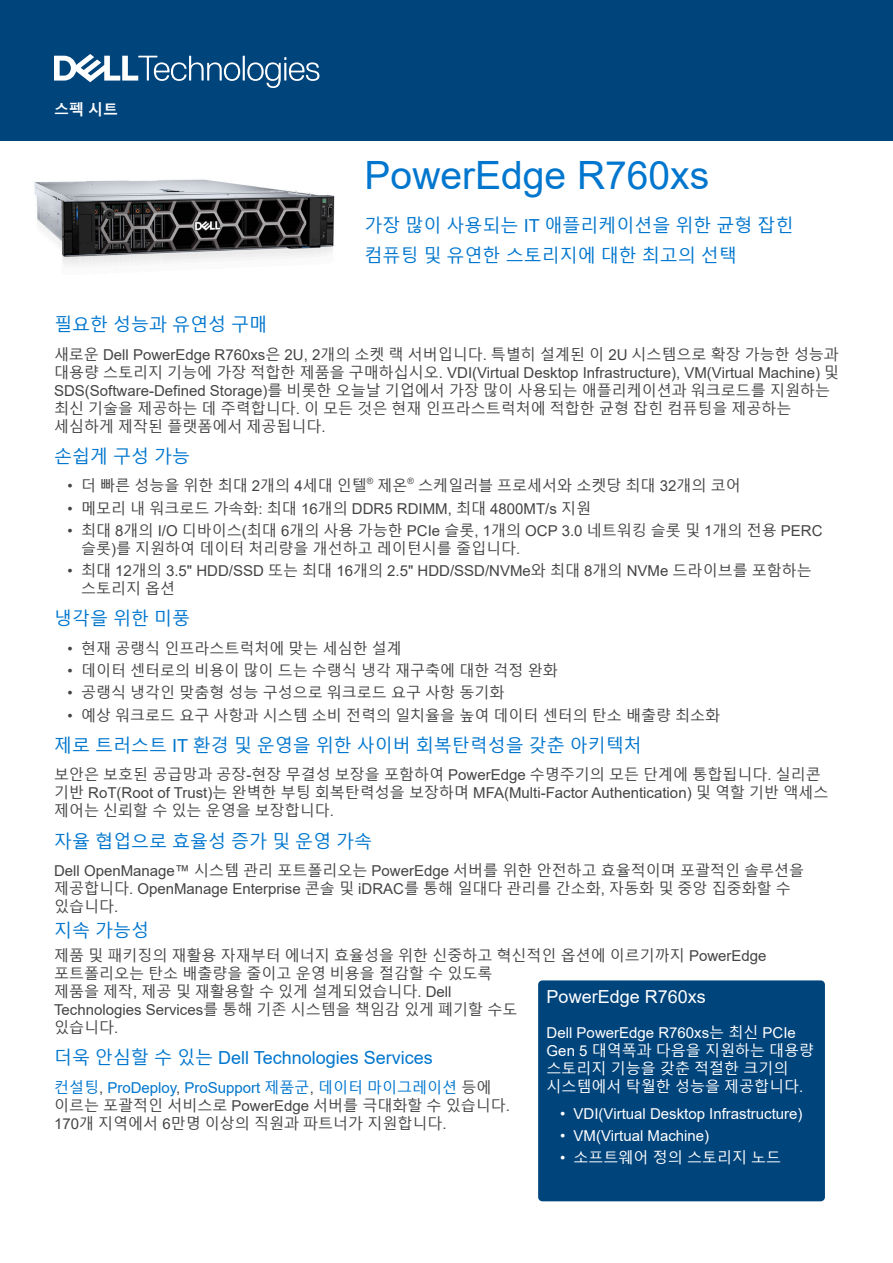
<style>
.page{position:relative;width:893px;height:1263px;background:#fff}
.page>*{position:absolute;margin:0;border:0;box-sizing:border-box;transform-origin:0 0}
.Document_Title{font:39px "Arial";color:#0076ce}
.Heading_2{font:18px "Malgun Gothic";color:#0076ce}
.Title_Tagline{font:18px/29.2px "Malgun Gothic";color:#0076ce}
.Heading_2-2{font:18px "Arial";color:#0076ce}
.Side_Box_Heading{font:18px "Arial";color:#fff}
.Body_Text{font:18px "Malgun Gothic";color:#0076ce}
.Body_Text-2{font:15px/18px "Malgun Gothic";color:#444}
.t1{font:15px/18px "Arial";color:#444}
.Side_Box_Heading-2{font:15px/18px "Malgun Gothic";color:#fff}
.t2{font:15px "Arial";color:#fff}
.Guide_text_Banner{font:700 15px "Malgun Gothic";color:#fff}
.t3{font:8.7px "Arial";color:#444}
.s1{font-family:"Arial"}
.s2{font-family:"Malgun Gothic"}
.s3{color:#0076ce}
.s4{font-family:"Arial";color:#0076ce}
</style>
<div class="page">
<div style="left:0;top:0;width:893px;height:141px;background:#00447c"></div>
<div style="left:538px;top:980px;width:287px;height:221px;background:#00447c;border-radius:4px"></div>
<img style="left:34px;top:179px;width:301px;height:86px">
<svg style="left:54px;top:54px;width:265px;height:34px"></svg>
<p class="Guide_text_Banner" style="left:54px;top:101px;width:66px">스펙 시트</p>
<p class="Document_Title" style="left:365px;top:148px;width:346px">PowerEdge R760xs</p>
<p class="Title_Tagline" style="left:365px;top:211px;width:430px">가장 많이 사용되는 <span class="s1">IT</span> 애플리케이션을 위한 균형 잡힌 컴퓨팅 및 유연한 스토리지에 대한 최고의 선택</p>
<p class="Heading_2" style="left:54px;top:315px;width:215px">필요한 성능과 유연성 구매</p>
<p class="Body_Text-2" style="left:54px;top:346px;width:786px">새로운 <span class="s1">Dell PowerEdge R760xs</span>은 <span class="s1">2U, 2</span>개의 소켓 랙 서버입니다<span class="s1">.</span> 특별히 설계된 이 <span class="s1">2U</span> 시스템으로 확장 가능한 성능과 대용량 스토리지 기능에 가장 적합한 제품을 구매하십시오<span class="s1">. VDI(Virtual Desktop Infrastructure), VM(Virtual Machine)</span> 및 <span class="s1">SDS(Software-Defined Storage)</span>를 비롯한 오늘날 기업에서 가장 많이 사용되는 애플리케이션과 워크로드를 지원하는 최신 기술을 제공하는 데 주력합니다<span class="s1">.</span> 이 모든 것은 현재 인프라스트럭처에 적합한 균형 잡힌 컴퓨팅을 제공하는 세심하게 제작된 플랫폼에서 제공됩니다<span class="s1">.</span></p>
<p class="Heading_2" style="left:54px;top:446px;width:138px">손쉽게 구성 가능</p>
<p class="Body_Text-2" style="left:68px;top:477px;width:301px"><span class="s1">•</span> 더 빠른 성능을 위한 최대 <span class="s1">2</span>개의 <span class="s1">4</span>세대 인텔</p>
<p class="t3" style="left:367px;top:475px;width:8px">®</p>
<p class="Body_Text-2" style="left:377px;top:477px;width:32px">제온</p>
<p class="t3" style="left:407px;top:475px;width:8px">®</p>
<p class="Body_Text-2" style="left:418px;top:477px;width:324px">스케일러블 프로세서와 소켓당 최대 <span class="s1">32</span>개의 코어</p>
<p class="t1" style="left:68px;top:499px;width:525px">• <span class="s2">메모리 내 워크로드 가속화</span>: <span class="s2">최대</span> 16<span class="s2">개의</span> DDR5 RDIMM, <span class="s2">최대</span> 4800MT/s <span class="s2">지원</span></p>
<p class="Body_Text-2" style="left:81px;top:522px;width:743px;text-indent:-14px"><span class="s1">•</span> 최대 <span class="s1">8</span>개의 <span class="s1">I/O</span> 디바이스<span class="s1">(</span>최대 <span class="s1">6</span>개의 사용 가능한 <span class="s1">PCIe</span> 슬롯<span class="s1">, 1</span>개의 <span class="s1">OCP 3.0</span> 네트워킹 슬롯 및 <span class="s1">1</span>개의 전용 <span class="s1">PERC </span>슬롯<span class="s1">)</span>를 지원하여 데이터 처리량을 개선하고 레이턴시를 줄입니다<span class="s1">.</span></p>
<p class="t1" style="left:81px;top:562px;width:732px;text-indent:-14px">• <span class="s2">최대</span> 12<span class="s2">개의</span> 3.5" HDD/SSD <span class="s2">또는 최대</span> 16<span class="s2">개의</span> 2.5" HDD/SSD/NVMe<span class="s2">와 최대</span> 8<span class="s2">개의</span> NVMe <span class="s2">드라이브를 포함하는 스토리지 옵션</span></p>
<p class="Heading_2" style="left:54px;top:609px;width:138px">냉각을 위한 미풍</p>
<p class="Body_Text-2" style="left:68px;top:640px;width:336px"><span class="s1">•</span> 현재 공랭식 인프라스트럭처에 맞는 세심한 설계</p>
<p class="Body_Text-2" style="left:68px;top:662px;width:492px"><span class="s1">•</span> 데이터 센터로의 비용이 많이 드는 수랭식 냉각 재구축에 대한 걱정 완화</p>
<p class="Body_Text-2" style="left:68px;top:684px;width:438px"><span class="s1">•</span> 공랭식 냉각인 맞춤형 성능 구성으로 워크로드 요구 사항 동기화</p>
<p class="Body_Text-2" style="left:68px;top:706px;width:654px"><span class="s1">•</span> 예상 워크로드 요구 사항과 시스템 소비 전력의 일치율을 높여 데이터 센터의 탄소 배출량 최소화</p>
<p class="Heading_2" style="left:54px;top:735px;width:589px">제로 트러스트 <span class="s1">IT</span> 환경 및 운영을 위한 사이버 회복탄력성을 갖춘 아키텍처</p>
<p class="Body_Text-2" style="left:54px;top:766px;width:776px">보안은 보호된 공급망과 공장<span class="s1">-</span>현장 무결성 보장을 포함하여 <span class="s1">PowerEdge</span> 수명주기의 모든 단계에 통합됩니다<span class="s1">.</span> 실리콘 기반 <span class="s1">RoT(Root of Trust)</span>는 완벽한 부팅 회복탄력성을 보장하며 <span class="s1">MFA(Multi-Factor Authentication)</span> 및 역할 기반 액세스 제어는 신뢰할 수 있는 운영을 보장합니다<span class="s1">.</span></p>
<p class="Heading_2" style="left:54px;top:831px;width:320px">자율 협업으로 효율성 증가 및 운영 가속</p>
<p class="Body_Text-2" style="left:54px;top:862px;width:752px"><span class="s1">Dell OpenManage™</span> 시스템 관리 포트폴리오는 <span class="s1">PowerEdge</span> 서버를 위한 안전하고 효율적이며 포괄적인 솔루션을 제공합니다<span class="s1">. OpenManage Enterprise</span> 콘솔 및 <span class="s1">iDRAC</span>를 통해 일대다 관리를 간소화<span class="s1">,</span> 자동화 및 중앙 집중화할 수 있습니다<span class="s1">.</span></p>
<p class="Body_Text" style="left:54px;top:920px;width:97px">지속 가능성</p>
<p class="Body_Text-2" style="left:54px;top:947px;width:714px">제품 및 패키징의 재활용 자재부터 에너지 효율성을 위한 신중하고 혁신적인 옵션에 이르기까지 <span class="s1">PowerEdge </span>포트폴리오는 탄소 배출량을 줄이고 운영 비용을 절감할 수 있도록<br>제품을 제작<span class="s1">,</span> 제공 및 재활용할 수 있게 설계되었습니다<span class="s1">. Dell<br>Technologies Services</span>를 통해 기존 시스템을 책임감 있게 폐기할 수도<br>있습니다<span class="s1">.</span></p>
<p class="Heading_2-2" style="left:54px;top:1045px;width:380px"><span class="s2">더욱 안심할 수 있는</span> Dell Technologies Services</p>
<p class="Body_Text-2" style="left:54px;top:1078px;width:457px"><span class="s3">컨설팅</span><span class="s1">,</span> <span class="s4">ProDeploy</span><span class="s1">,</span> <span class="s4">ProSupport</span> <span class="s3">제품군</span><span class="s1">,</span> <span class="s3">데이터 마이그레이션</span> 등에 이르는 포괄적인 서비스로 <span class="s1">PowerEdge</span> 서버를 극대화할 수 있습니다<span class="s1">.<br>170</span>개 지역에서 <span class="s1">6</span>만명 이상의 직원과 파트너가 지원합니다<span class="s1">.</span></p>
<p class="Side_Box_Heading" style="left:547px;top:984px;width:161px">PowerEdge R760xs</p>
<p class="Side_Box_Heading-2" style="left:547px;top:1024px;width:269px"><span class="s1">Dell PowerEdge R760xs</span>는 최신 <span class="s1">PCIe<br>Gen 5</span> 대역폭과 다음을 지원하는 대용량 스토리지 기능을 갖춘 적절한 크기의 시스템에서 탁월한 성능을 제공합니다<span class="s1">.</span></p>
<p class="t2" style="left:560px;top:1103px;width:244px">• VDI(Virtual Desktop Infrastructure)</p>
<p class="t2" style="left:560px;top:1125px;width:151px">• VM(Virtual Machine)</p>
<p class="Side_Box_Heading-2" style="left:560px;top:1149px;width:223px"><span class="s1">•</span> 소프트웨어 정의 스토리지 노드</p>
</div>
